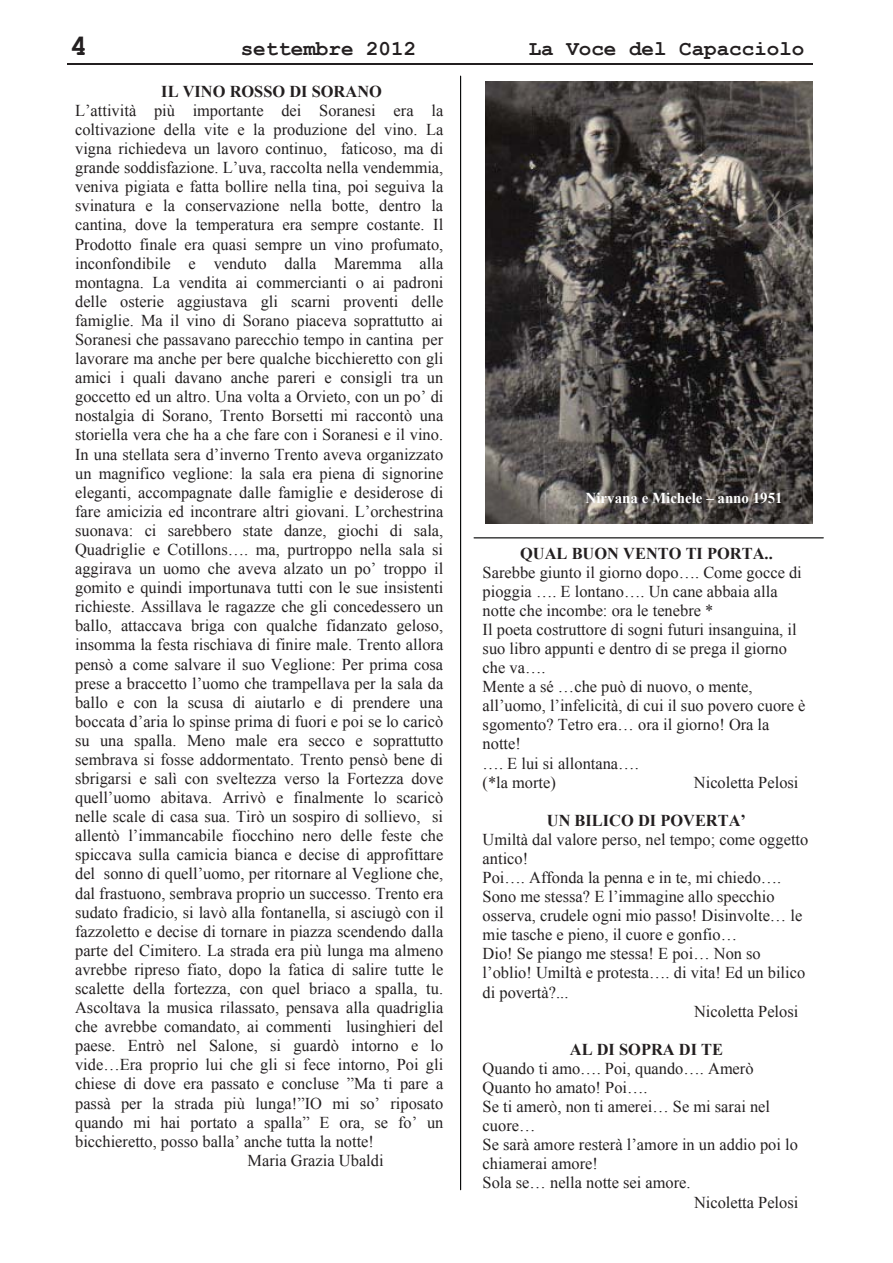
<style>
.page{position:relative;width:893px;height:1263px;background:#fff}
.page>*{position:absolute;margin:0;border:0;box-sizing:border-box;transform-origin:0 0}
.t1{font:700 30.15px "Courier New";color:#231f20}
.t2{font:700 21.15px "Courier New";color:#231f20}
.t3{font:16.5px/19px "Times New Roman";color:#231f20}
.t4{font:700 16.5px "Times New Roman";color:#231f20}
.t5{font:700 15.15px "Times New Roman";color:#fff}
</style>
<div class="page">
<hr style="left:68px;top:64px;width:744px;height:1px;background:#231f20">
<img style="left:486px;top:82px;width:327px;height:441px">
<hr style="left:460px;top:76px;width:1px;height:1114px;background:#010202">
<hr style="left:474px;top:537px;width:349px;height:1px;background:#010202">
<h1 class="t1" style="left:70px;top:29px;width:19px">4</h1>
<p class="t2" style="left:241px;top:37px;width:177px">settembre 2012</p>
<p class="t2" style="left:529px;top:37px;width:277px">La Voce del Capacciolo</p>
<p class="t4" style="left:161px;top:82px;width:222px">IL VINO ROSSO DI SORANO</p>
<p class="t3" style="left:75px;top:101px;width:370px">L’attività più importante dei Soranesi era la</p>
<p class="t3" style="left:75px;top:120px;width:370px">coltivazione della vite e la produzione del vino. La</p>
<p class="t3" style="left:75px;top:139px;width:370px">vigna richiedeva un lavoro continuo, faticoso, ma di</p>
<p class="t3" style="left:75px;top:158px;width:370px">grande soddisfazione. L’uva, raccolta nella vendemmia,</p>
<p class="t3" style="left:75px;top:177px;width:370px">veniva pigiata e fatta bollire nella tina, poi seguiva la</p>
<p class="t3" style="left:75px;top:196px;width:370px">svinatura e la conservazione nella botte, dentro la</p>
<p class="t3" style="left:75px;top:215px;width:370px">cantina, dove la temperatura era sempre costante. Il</p>
<p class="t3" style="left:75px;top:234px;width:370px">Prodotto finale era quasi sempre un vino profumato,</p>
<p class="t3" style="left:75px;top:254px;width:370px">inconfondibile e venduto dalla Maremma alla</p>
<p class="t3" style="left:75px;top:273px;width:370px">montagna. La vendita ai commercianti o ai padroni</p>
<p class="t3" style="left:75px;top:292px;width:370px">delle osterie aggiustava gli scarni proventi delle</p>
<p class="t3" style="left:75px;top:311px;width:370px">famiglie. Ma il vino di Sorano piaceva soprattutto ai</p>
<p class="t3" style="left:75px;top:330px;width:370px">Soranesi che passavano parecchio tempo in cantina per</p>
<p class="t3" style="left:75px;top:349px;width:370px">lavorare ma anche per bere qualche bicchieretto con gli</p>
<p class="t3" style="left:75px;top:368px;width:370px">amici i quali davano anche pareri e consigli tra un</p>
<p class="t3" style="left:75px;top:387px;width:370px">goccetto ed un altro. Una volta a Orvieto, con un po’ di</p>
<p class="t3" style="left:75px;top:406px;width:370px">nostalgia di Sorano, Trento Borsetti mi raccontò una</p>
<p class="t3" style="left:75px;top:425px;width:370px">storiella vera che ha a che fare con i Soranesi e il vino.</p>
<p class="t3" style="left:75px;top:444px;width:370px">In una stellata sera d’inverno Trento aveva organizzato</p>
<p class="t3" style="left:75px;top:464px;width:370px">un magnifico veglione: la sala era piena di signorine</p>
<p class="t3" style="left:75px;top:483px;width:370px">eleganti, accompagnate dalle famiglie e desiderose di</p>
<p class="t3" style="left:75px;top:502px;width:370px">fare amicizia ed incontrare altri giovani. L’orchestrina</p>
<p class="t3" style="left:75px;top:521px;width:370px">suonava: ci sarebbero state danze, giochi di sala,</p>
<p class="t3" style="left:75px;top:540px;width:369px">Quadriglie e Cotillons…. ma, purtroppo nella sala si</p>
<p class="t3" style="left:75px;top:559px;width:370px">aggirava un uomo che aveva alzato un po’ troppo il</p>
<p class="t3" style="left:75px;top:578px;width:370px">gomito e quindi importunava tutti con le sue insistenti</p>
<p class="t3" style="left:75px;top:597px;width:370px">richieste. Assillava le ragazze che gli concedessero un</p>
<p class="t3" style="left:75px;top:616px;width:370px">ballo, attaccava briga con qualche fidanzato geloso,</p>
<p class="t3" style="left:75px;top:635px;width:370px">insomma la festa rischiava di finire male. Trento allora</p>
<p class="t3" style="left:75px;top:654px;width:370px">pensò a come salvare il suo Veglione: Per prima cosa</p>
<p class="t3" style="left:75px;top:674px;width:370px">prese a braccetto l’uomo che trampellava per la sala da</p>
<p class="t3" style="left:75px;top:693px;width:370px">ballo e con la scusa di aiutarlo e di prendere una</p>
<p class="t3" style="left:75px;top:712px;width:370px">boccata d’aria lo spinse prima di fuori e poi se lo caricò</p>
<p class="t3" style="left:75px;top:731px;width:370px">su una spalla. Meno male era secco e soprattutto</p>
<p class="t3" style="left:75px;top:750px;width:370px">sembrava si fosse addormentato. Trento pensò bene di</p>
<p class="t3" style="left:75px;top:769px;width:370px">sbrigarsi e salì con sveltezza verso la Fortezza dove</p>
<p class="t3" style="left:75px;top:788px;width:370px">quell’uomo abitava. Arrivò e finalmente lo scaricò</p>
<p class="t3" style="left:75px;top:807px;width:369px">nelle scale di casa sua. Tirò un sospiro di sollievo, si</p>
<p class="t3" style="left:75px;top:826px;width:370px">allentò l’immancabile fiocchino nero delle feste che</p>
<p class="t3" style="left:75px;top:845px;width:370px">spiccava sulla camicia bianca e decise di approfittare</p>
<p class="t3" style="left:75px;top:864px;width:370px">del sonno di quell’uomo, per ritornare al Veglione che,</p>
<p class="t3" style="left:75px;top:883px;width:370px">dal frastuono, sembrava proprio un successo. Trento era</p>
<p class="t3" style="left:75px;top:903px;width:370px">sudato fradicio, si lavò alla fontanella, si asciugò con il</p>
<p class="t3" style="left:75px;top:922px;width:370px">fazzoletto e decise di tornare in piazza scendendo dalla</p>
<p class="t3" style="left:75px;top:941px;width:370px">parte del Cimitero. La strada era più lunga ma almeno</p>
<p class="t3" style="left:75px;top:960px;width:370px">avrebbe ripreso fiato, dopo la fatica di salire tutte le</p>
<p class="t3" style="left:75px;top:979px;width:370px">scalette della fortezza, con quel briaco a spalla, tu.</p>
<p class="t3" style="left:75px;top:998px;width:370px">Ascoltava la musica rilassato, pensava alla quadriglia</p>
<p class="t3" style="left:75px;top:1017px;width:370px">che avrebbe comandato, ai commenti lusinghieri del</p>
<p class="t3" style="left:75px;top:1036px;width:370px">paese. Entrò nel Salone, si guardò intorno e lo</p>
<p class="t3" style="left:75px;top:1055px;width:370px">vide…Era proprio lui che gli si fece intorno, Poi gli</p>
<p class="t3" style="left:75px;top:1074px;width:370px">chiese di dove era passato e concluse ”Ma ti pare a</p>
<p class="t3" style="left:75px;top:1093px;width:370px">passà per la strada più lunga!”IO mi so’ riposato</p>
<p class="t3" style="left:75px;top:1112px;width:370px">quando mi hai portato a spalla” E ora, se fo’ un</p>
<p class="t3" style="left:75px;top:1132px;width:300px">bicchieretto, posso balla’ anche tutta la notte!</p>
<p class="t3" style="left:248px;top:1151px;width:138px">Maria Grazia Ubaldi</p>
<p class="t5" style="left:586px;top:489px;width:199px">Nirvana e Michele – anno 1951</p>
<p class="t4" style="left:520px;top:544px;width:254px">QUAL BUON VENTO TI PORTA..</p>
<p class="t3" style="left:483px;top:563px;width:324px">Sarebbe giunto il giorno dopo…. Come gocce di pioggia …. E lontano…. Un cane abbaia alla notte che incombe: ora le tenebre *<br>Il poeta costruttore di sogni futuri insanguina, il suo libro appunti e dentro di se prega il giorno che va….<br>Mente a sé …che può di nuovo, o mente, all’uomo, l’infelicità, di cui il suo povero cuore è sgomento? Tetro era… ora il giorno! Ora la notte!<br>…. E lui si allontana….<br>(*la morte)</p>
<p class="t3" style="left:694px;top:773px;width:106px">Nicoletta Pelosi</p>
<p class="t4" style="left:547px;top:811px;width:201px">UN BILICO DI POVERTA’</p>
<p class="t3" style="left:483px;top:830px;width:327px">Umiltà dal valore perso, nel tempo; come oggetto</p>
<p class="t3" style="left:483px;top:849px;width:47px">antico!</p>
<p class="t3" style="left:483px;top:868px;width:300px">Poi…. Affonda la penna e in te, mi chiedo….</p>
<p class="t3" style="left:483px;top:887px;width:293px">Sono me stessa? E l’immagine allo specchio</p>
<p class="t3" style="left:483px;top:906px;width:321px">osserva, crudele ogni mio passo! Disinvolte… le</p>
<p class="t3" style="left:483px;top:925px;width:256px">mie tasche e pieno, il cuore e gonfio…</p>
<p class="t3" style="left:483px;top:944px;width:280px">Dio! Se piango me stessa! E poi… Non so</p>
<p class="t3" style="left:483px;top:963px;width:324px">l’oblio! Umiltà e protesta…. di vita! Ed un bilico</p>
<p class="t3" style="left:483px;top:983px;width:87px">di povertà?...</p>
<p class="t3" style="left:694px;top:1002px;width:106px">Nicoletta Pelosi</p>
<p class="t4" style="left:570px;top:1040px;width:155px">AL DI SOPRA DI TE</p>
<p class="t3" style="left:483px;top:1059px;width:272px">Quando ti amo…. Poi, quando…. Amerò</p>
<p class="t3" style="left:483px;top:1078px;width:167px">Quanto ho amato! Poi….</p>
<p class="t3" style="left:483px;top:1097px;width:289px">Se ti amerò, non ti amerei… Se mi sarai nel</p>
<p class="t3" style="left:483px;top:1116px;width:54px">cuore…</p>
<p class="t3" style="left:483px;top:1135px;width:317px">Se sarà amore resterà l’amore in un addio poi lo</p>
<p class="t3" style="left:483px;top:1154px;width:117px">chiamerai amore!</p>
<p class="t3" style="left:483px;top:1173px;width:209px">Sola se… nella notte sei amore.</p>
<p class="t3" style="left:694px;top:1193px;width:106px">Nicoletta Pelosi</p>
</div>
